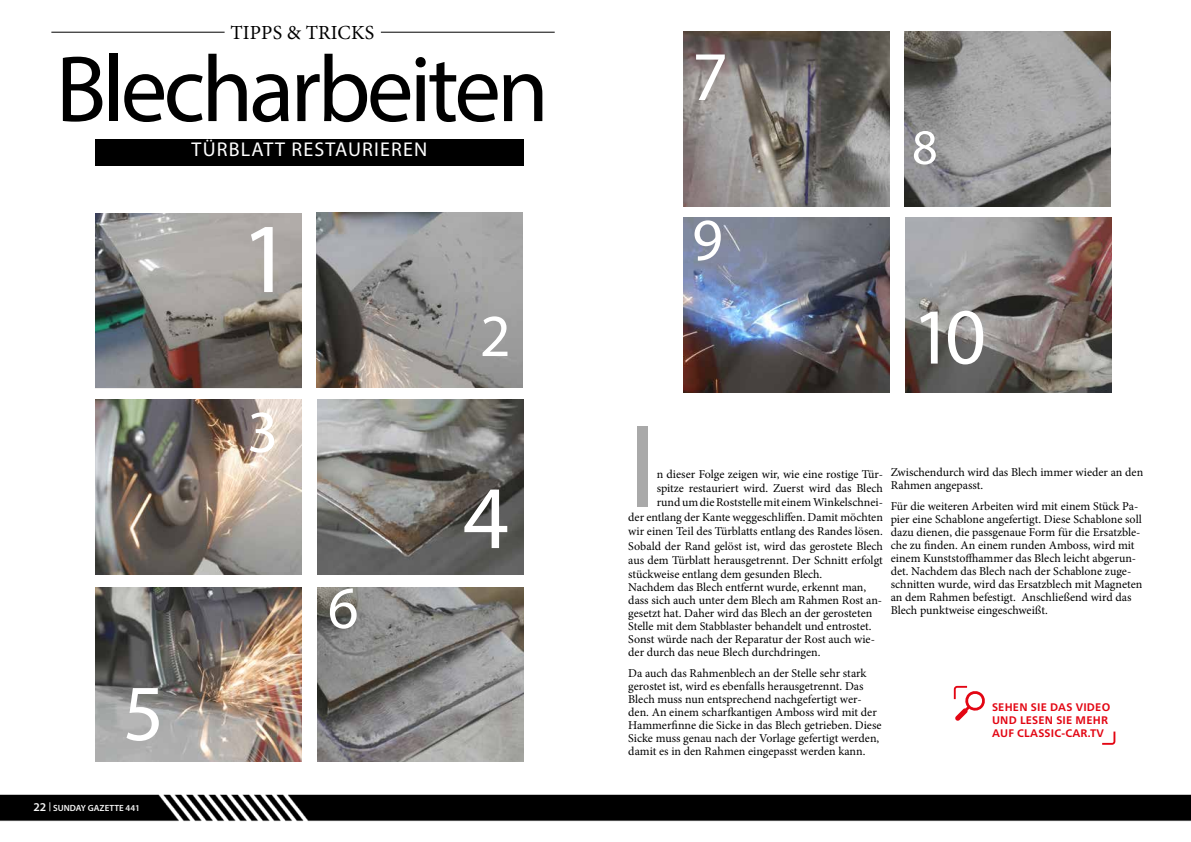
<style>
.page{position:relative;width:1191px;height:842px;background:#fff}
.page>*{position:absolute;margin:0;border:0;box-sizing:border-box;transform-origin:0 0}
.t1{font:118.8px "Myriad Pro";color:#a9a9a9}
.t2{font:100px "Myriad Pro";color:#fff}
.t3{font:94.9px "Myriad Pro";letter-spacing:-.04em;color:#000}
.t4{font:90px "Myriad Pro";color:#fff}
.t5{font:80px "Myriad Pro";color:#fff}
.t6{font:70px "Myriad Pro";color:#fff}
.t7{font:60px "Myriad Pro";color:#fff}
.t8{font:50px "Myriad Pro";color:#fff}
.t9{font:20px "Myriad Pro";letter-spacing:.06em;color:#fff}
.t10{font:20px "Minion Pro";letter-spacing:.01em;color:#000}
.t11{font:12px/12.9px "Minion Pro";color:#000}
.t12{font:700 11px/13.2px "Frutiger Neue LTCYR";letter-spacing:.02em;color:#e30613}
.t13{font:600 9px "Myriad Pro";color:#f6f6f6}
.s1{font-size:12px}
</style>
<div class="page">
<img style="left:0;top:757px;width:1191px;height:65px">
<div style="left:95px;top:139px;width:428px;height:27px;background:#000"></div>
<img style="left:95px;top:214px;width:206px;height:173px">
<img style="left:95px;top:400px;width:206px;height:174px">
<img style="left:95px;top:587px;width:206px;height:175px">
<img style="left:316px;top:212px;width:206px;height:175px">
<img style="left:317px;top:400px;width:206px;height:174px">
<img style="left:317px;top:587px;width:206px;height:175px">
<hr style="left:381px;top:32px;width:174px;height:1px;background:#000">
<hr style="left:51px;top:32px;width:174px;height:1px;background:#000">
<div style="left:628px;top:411px;width:255px;height:357px;background:#fff"></div>
<img style="left:683px;top:32px;width:207px;height:175px">
<img style="left:683px;top:218px;width:207px;height:174px">
<img style="left:904px;top:32px;width:206px;height:174px">
<img style="left:905px;top:218px;width:207px;height:175px">
<svg style="left:953px;top:686px;width:32px;height:35px"></svg>
<svg style="left:1102px;top:731px;width:13px;height:14px"></svg>
<h3 class="t10" style="left:230px;top:20px;width:145px">TIPPS &amp; TRICKS</h3>
<h3 class="t3" style="left:56px;top:31px;width:494px">Blecharbeiten</h3>
<h3 class="t9" style="left:191px;top:137px;width:237px">TÜRBLATT RESTAURIEREN</h3>
<h3 class="t5" style="left:123px;top:664px;width:43px">5</h3>
<p class="t13" style="left:34px;top:802px;width:108px"><span class="s1">22</span> | SUNDAY GAZETTE 441</p>
<p class="t13" style="left:126px;top:802px;width:16px">175</p>
<h2 class="t2" style="left:240px;top:197px;width:53px">1</h2>
<h3 class="t7" style="left:247px;top:395px;width:32px">3</h3>
<h3 class="t7" style="left:328px;top:571px;width:32px">6</h3>
<h3 class="t7" style="left:480px;top:299px;width:32px">2</h3>
<h3 class="t4" style="left:463px;top:462px;width:48px">4</h3>
<h3 class="t6" style="left:692px;top:33px;width:37px">7</h3>
<h3 class="t7" style="left:692px;top:203px;width:32px">9</h3>
<h3 class="t8" style="left:912px;top:116px;width:27px">8</h3>
<h3 class="t5" style="left:912px;top:287px;width:76px">10</h3>
<h1 class="t1" style="left:628px;top:393px;width:30px">I</h1>
<p class="t11" style="left:656px;top:467px;width:228px">n dieser Folge zeigen wir, wie eine rostige Tür-</p>
<p class="t11" style="left:656px;top:482px;width:228px">spitze restauriert wird. Zuerst wird das Blech</p>
<p class="t11" style="left:656px;top:496px;width:228px">rund um die Roststelle mit einem Winkelschnei-</p>
<p class="t11" style="left:628px;top:510px;width:256px">der entlang der Kante weggeschliffen. Damit möchten</p>
<p class="t11" style="left:628px;top:525px;width:256px">wir einen Teil des Türblatts entlang des Randes lösen.</p>
<p class="t11" style="left:628px;top:539px;width:256px">Sobald der Rand gelöst ist, wird das gerostete Blech</p>
<p class="t11" style="left:628px;top:554px;width:256px">aus dem Türblatt herausgetrennt. Der Schnitt erfolgt</p>
<p class="t11" style="left:628px;top:568px;width:195px">stückweise entlang dem gesunden Blech.</p>
<p class="t11" style="left:628px;top:581px;width:255px">Nachdem das Blech entfernt wurde, erkennt man, dass sich auch unter dem Blech am Rahmen Rost an&shy;gesetzt hat. Daher wird das Blech an der gerosteten Stelle mit dem Stabblaster behandelt und entrostet.<br>Sonst würde nach der Reparatur der Rost auch wie&shy;der durch das neue Blech durchdringen.</p>
<p class="t11" style="left:628px;top:667px;width:255px">Da auch das Rahmenblech an der Stelle sehr stark gerostet ist, wird es ebenfalls herausgetrennt. Das Blech muss nun entsprechend nachgefertigt wer&shy;den. An einem scharfkantigen Amboss wird mit der Hammerfinne die Sicke in das Blech getrieben. Diese Sicke muss genau nach der Vorlage gefertigt werden, damit es in den Rahmen eingepasst werden kann.</p>
<p class="t11" style="left:890px;top:466px;width:254px">Zwischendurch wird das Blech immer wieder an den<br>Rahmen angepasst.</p>
<p class="t11" style="left:890px;top:500px;width:253px">Für die weiteren Arbeiten wird mit einem Stück Pa&shy;pier eine Schablone angefertigt. Diese Schablone soll dazu dienen, die passgenaue Form für die Ersatzble&shy;che zu finden. An einem runden Amboss, wird mit einem Kunststoffhammer das Blech leicht abgerun&shy;det. Nachdem das Blech nach der Schablone zuge&shy;schnitten wurde, wird das Ersatzblech mit Magneten an dem Rahmen befestigt. Anschließend wird das Blech punktweise eingeschweißt.</p>
<p class="t12" style="left:992px;top:700px;width:120px">SEHEN SIE DAS VIDEO<br>UND LESEN SIE MEHR<br>AUF CLASSIC-CAR.TV</p>
</div>
